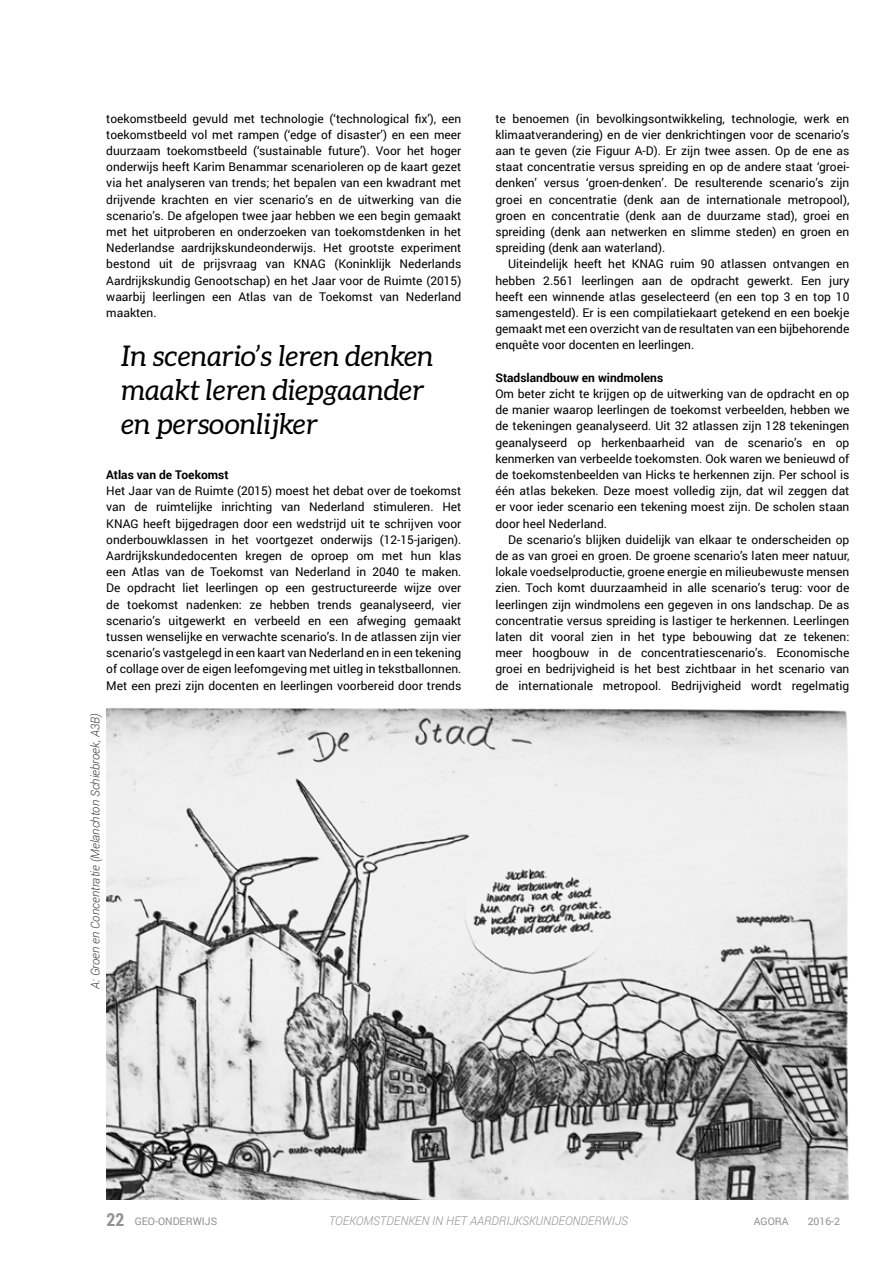
<style>
.page{position:relative;width:893px;height:1263px;background:#fff}
.page>*{position:absolute;margin:0;border:0;box-sizing:border-box;transform-origin:0 0}
.t1{font:italic 28.5px/34.2px "Aleo";color:#000}
.t2{font:12px/16.2px "Roboto";color:#000;text-align:justify}
.t3{font:italic 300 12px "Roboto";color:#3c3c3b}
.t4{font:700 12px "Roboto";color:#000}
.t5{font:italic 300 12px "Roboto";color:#929292}
.t6{font:10.5px "Roboto";color:#929292}
.s1{font-family:"Roboto Condensed";font-weight:700;font-size:18px}
</style>
<div class="page">
<img style="left:106px;top:708px;width:743px;height:491px">
<p class="t2" style="left:106px;top:110px;width:357px">toekomstbeeld gevuld met technologie (‘technological fix’), een toekomstbeeld vol met rampen (‘edge of disaster’) en een meer duurzaam toekomstbeeld (‘sustainable future’). Voor het hoger onderwijs heeft Karim Benammar scenarioleren op de kaart gezet via het analyseren van trends; het bepalen van een kwadrant met drijvende krachten en vier scenario’s en de uitwerking van die scenario’s. De afgelopen twee jaar hebben we een begin gemaakt met het uitproberen en onderzoeken van toekomstdenken in het Nederlandse aardrijkskundeonderwijs. Het grootste experiment bestond uit de prijsvraag van KNAG (Koninklijk Nederlands Aardrijkskundig Genootschap) en het Jaar voor de Ruimte (2015) waarbij leerlingen een Atlas van de Toekomst van Nederland maakten.</p>
<h1 class="t1" style="left:121px;top:338px;width:314px">In scenario’s leren denken maakt leren diepgaander en persoonlijker</h1>
<p class="t4" style="left:106px;top:466px;width:124px">Atlas van de Toekomst</p>
<p class="t2" style="left:106px;top:482px;width:357px">Het Jaar van de Ruimte (2015) moest het debat over de toekomst van de ruimtelijke inrichting van Nederland stimuleren. Het KNAG heeft bijgedragen door een wedstrijd uit te schrijven voor onderbouwklassen in het voortgezet onderwijs (12-15-jarigen).<br>Aardrijkskundedocenten kregen de oproep om met hun klas een Atlas van de Toekomst van Nederland in 2040 te maken.<br>De opdracht liet leerlingen op een gestructureerde wijze over de toekomst nadenken: ze hebben trends geanalyseerd, vier scenario’s uitgewerkt en verbeeld en een afweging gemaakt tussen wenselijke en verwachte scenario’s. In de atlassen zijn vier scenario’s vastgelegd in een kaart van Nederland en in een tekening of collage over de eigen leefomgeving met uitleg in tekstballonnen.<br>Met een prezi zijn docenten en leerlingen voorbereid door trends</p>
<p class="t3" style="left:87px;top:988px;width:277px;rotate:-90deg">A: Groen en Concentratie (Melanchton Schiebroek, A3B)</p>
<p class="t2" style="left:495px;top:110px;width:356px">te benoemen (in bevolkingsontwikkeling, technologie, werk en klimaatverandering) en de vier denkrichtingen voor de scenario’s aan te geven (zie Figuur A-D). Er zijn twee assen. Op de ene as staat concentratie versus spreiding en op de andere staat ‘groei&shy;denken’ versus ‘groen-denken’. De resulterende scenario’s zijn groei en concentratie (denk aan de internationale metropool), groen en concentratie (denk aan de duurzame stad), groei en spreiding (denk aan netwerken en slimme steden) en groen en spreiding (denk aan waterland).</p>
<p class="t2" style="left:495px;top:255px;width:356px;text-indent:13px">Uiteindelijk heeft het KNAG ruim 90 atlassen ontvangen en hebben 2.561 leerlingen aan de opdracht gewerkt. Een jury heeft een winnende atlas geselecteerd (en een top 3 en top 10 samengesteld). Er is een compilatiekaart getekend en een boekje gemaakt met een overzicht van de resultaten van een bijbehorende enquête voor docenten en leerlingen.</p>
<p class="t4" style="left:495px;top:369px;width:169px">Stadslandbouw en windmolens</p>
<p class="t2" style="left:495px;top:385px;width:356px">Om beter zicht te krijgen op de uitwerking van de opdracht en op de manier waarop leerlingen de toekomst verbeelden, hebben we de tekeningen geanalyseerd. Uit 32 atlassen zijn 128 tekeningen geanalyseerd op herkenbaarheid van de scenario’s en op kenmerken van verbeelde toekomsten. Ook waren we benieuwd of de toekomstenbeelden van Hicks te herkennen zijn. Per school is één atlas bekeken. Deze moest volledig zijn, dat wil zeggen dat er voor ieder scenario een tekening moest zijn. De scholen staan door heel Nederland.</p>
<p class="t2" style="left:495px;top:531px;width:356px;text-indent:13px">De scenario’s blijken duidelijk van elkaar te onderscheiden op de as van groei en groen. De groene scenario’s laten meer natuur, lokale voedselproductie, groene energie en milieubewuste mensen zien. Toch komt duurzaamheid in alle scenario’s terug: voor de leerlingen zijn windmolens een gegeven in ons landschap. De as concentratie versus spreiding is lastiger te herkennen. Leerlingen laten dit vooral zien in het type bebouwing dat ze tekenen: meer hoogbouw in de concentratiescenario’s. Economische groei en bedrijvigheid is het best zichtbaar in het scenario van de internationale metropool. Bedrijvigheid wordt regelmatig</p>
<p class="t6" style="left:106px;top:1214px;width:112px"><span class="s1">22</span> GEO-ONDERWIJS</p>
<p class="t5" style="left:329px;top:1212px;width:301px">TOEKOMSTDENKEN IN HET AARDRIJKSKUNDEONDERWIJS</p>
<p class="t6" style="left:754px;top:1214px;width:36px">AGORA</p>
<p class="t6" style="left:808px;top:1214px;width:34px">2016-2</p>
</div>
